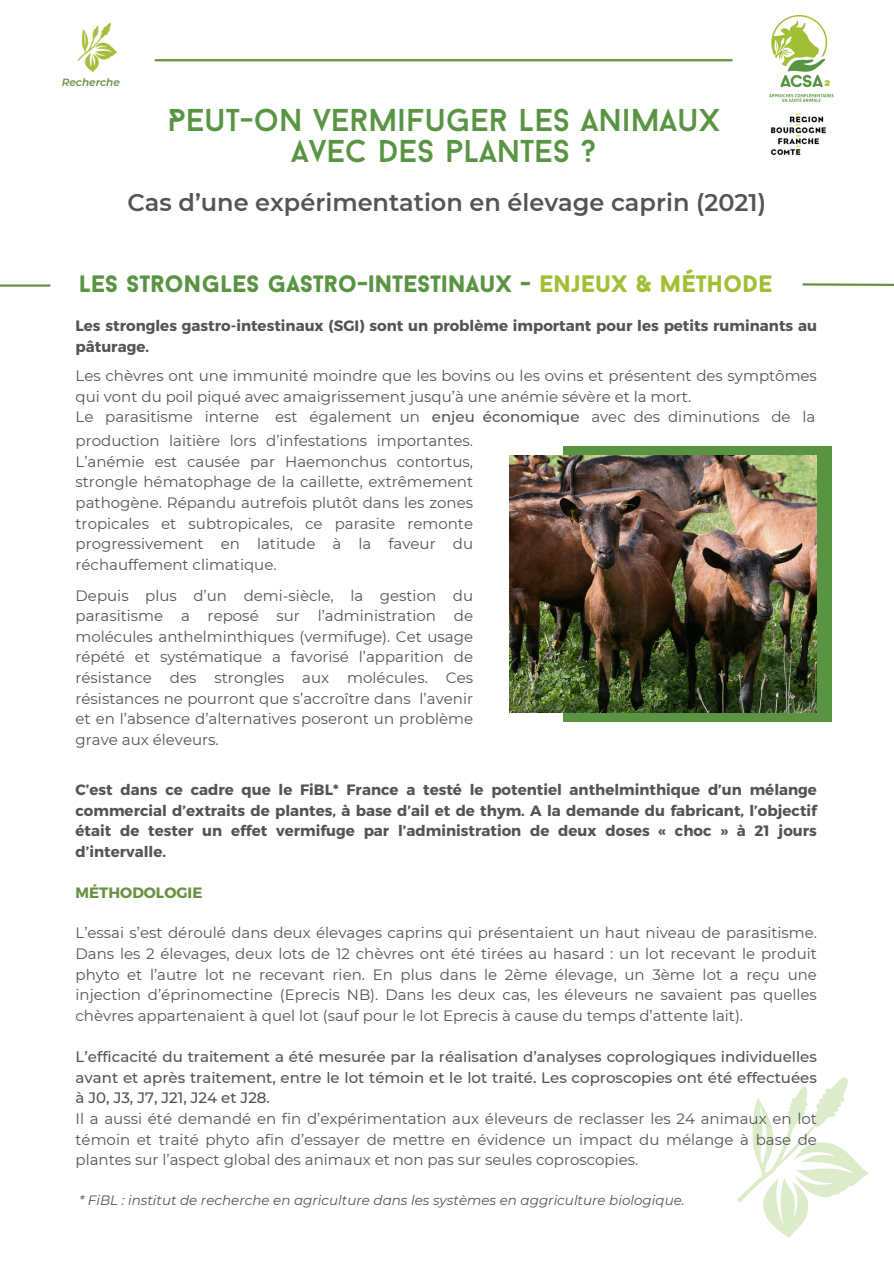
<style>
.page{position:relative;width:894px;height:1264px;background:#fff}
.page>*{position:absolute;margin:0;border:0;box-sizing:border-box;transform-origin:0 0}
.t1{font:31.5px/31.5px "Baron Neue";color:#599442;text-align:center}
.t2{font:900 24px "Baron Neue";color:#599442}
.t3{font:600 24px "Montserrat";color:#545454}
.t4{font:15px/20.7px "Montserrat";color:#545454;text-align:justify}
.t5{font:700 15px/20.7px "Montserrat";color:#545454}
.t6{font:500 15px/20.7px "Montserrat";color:#545454;text-align:justify}
.t7{font:700 15px "Montserrat";color:#699142}
.t8{font:italic 13.5px "Montserrat";color:#545454}
.t9{font:italic 600 10.5px "Montserrat";color:#699142}
.s1{color:#a1bf35}
.s2{font-weight:500}
</style>
<div class="page">
<img style="left:77px;top:22px;width:41px;height:51px">
<hr style="left:155px;top:59px;width:577px;height:2px;background:#699142">
<img style="left:769px;top:15px;width:64px;height:87px">
<svg style="left:737px;top:1077px;width:131px;height:160px"></svg>
<svg style="left:802px;top:283px;width:91px;height:3px"></svg>
<hr style="left:0;top:284px;width:50px;height:3px;background:#699142">
<img style="left:770px;top:113px;width:56px;height:42px">
<div style="left:563px;top:446px;width:268px;height:275px;background:#599442"></div>
<img style="left:509px;top:456px;width:307px;height:256px">
<h2 class="t9" style="left:62px;top:75px;width:60px">Recherche</h2>
<h2 class="t1" style="left:167px;top:107px;width:554px">PEUT-ON VERMIFUGER LES ANIMAUX<br>AVEC DES PLANTES ?</h2>
<h5 class="t3" style="left:127px;top:188px;width:640px">Cas d’une expérimentation en élevage caprin (2021)</h5>
<p class="t2" style="left:79px;top:274px;width:694px">LES STRONGLES GASTRO-INTESTINAUX - <span class="s1">ENJEUX &amp; MÉTHODE</span></p>
<p class="t5" style="left:75px;top:315px;width:742px">Les strongles gastro-intestinaux (SGI) sont un problème important pour les petits ruminants au pâturage.</p>
<p class="t4" style="left:75px;top:365px;width:742px;text-align:left">Les chèvres ont une immunité moindre que les bovins ou les ovins et présentent des symptômes qui vont du poil piqué avec amaigrissement jusqu’à une anémie sévère et la mort.<br>Le parasitisme interne est également un <span class="s2">enjeu économique</span> avec des diminutions de la</p>
<h5 class="t4" style="left:75px;top:430px;width:399px">production laitière lors d’infestations importantes.<br>L’anémie est causée par Haemonchus contortus, strongle hématophage de la caillette, extrêmement pathogène. Répandu autrefois plutôt dans les zones tropicales et subtropicales, ce parasite remonte progressivement en latitude à la faveur du réchauffement climatique.</h5>
<p class="t4" style="left:75px;top:584px;width:399px">Depuis plus d’un demi-siècle, la gestion du parasitisme a reposé sur l’administration de molécules anthelminthiques (vermifuge). Cet usage répété et systématique a favorisé l’apparition de résistance des strongles aux molécules. Ces résistances ne pourront que s’accroître dans l’avenir et en l’absence d’alternatives poseront un problème grave aux éleveurs.</p>
<p class="t5" style="left:75px;top:778px;width:742px;text-align:justify">C’est dans ce cadre que le FiBL* France a testé le potentiel anthelminthique d’un mélange commercial d’extraits de plantes, à base d’ail et de thym. A la demande du fabricant, l’objectif était de tester un effet vermifuge par l’administration de deux doses « choc » à 21 jours d’intervalle.</p>
<p class="t7" style="left:75px;top:883px;width:128px">MÉTHODOLOGIE</p>
<p class="t4" style="left:75px;top:922px;width:742px">L’essai s’est déroulé dans deux élevages caprins qui présentaient un haut niveau de parasitisme.<br>Dans les 2 élevages, deux lots de 12 chèvres ont été tirées au hasard : un lot recevant le produit phyto et l’autre lot ne recevant rien. En plus dans le 2ème élevage, un 3ème lot a reçu une injection d’éprinomectine (Eprecis NB). Dans les deux cas, les éleveurs ne savaient pas quelles chèvres appartenaient à quel lot (sauf pour le lot Eprecis à cause du temps d’attente lait).</p>
<p class="t6" style="left:75px;top:1046px;width:742px">L’efficacité du traitement a été mesurée par la réalisation d’analyses coprologiques individuelles avant et après traitement, entre le lot témoin et le lot traité. Les coproscopies ont été effectuées à J0, J3, J7, J21, J24 et J28.</p>
<p class="t4" style="left:75px;top:1108px;width:742px">Il a aussi été demandé en fin d’expérimentation aux éleveurs de reclasser les 24 animaux en lot témoin et traité phyto afin d’essayer de mettre en évidence un impact du mélange à base de plantes sur l’aspect global des animaux et non pas sur seules coproscopies.</p>
<p class="t8" style="left:79px;top:1192px;width:607px">* FiBL : institut de recherche en agriculture dans les systèmes en aggriculture biologique.</p>
</div>
